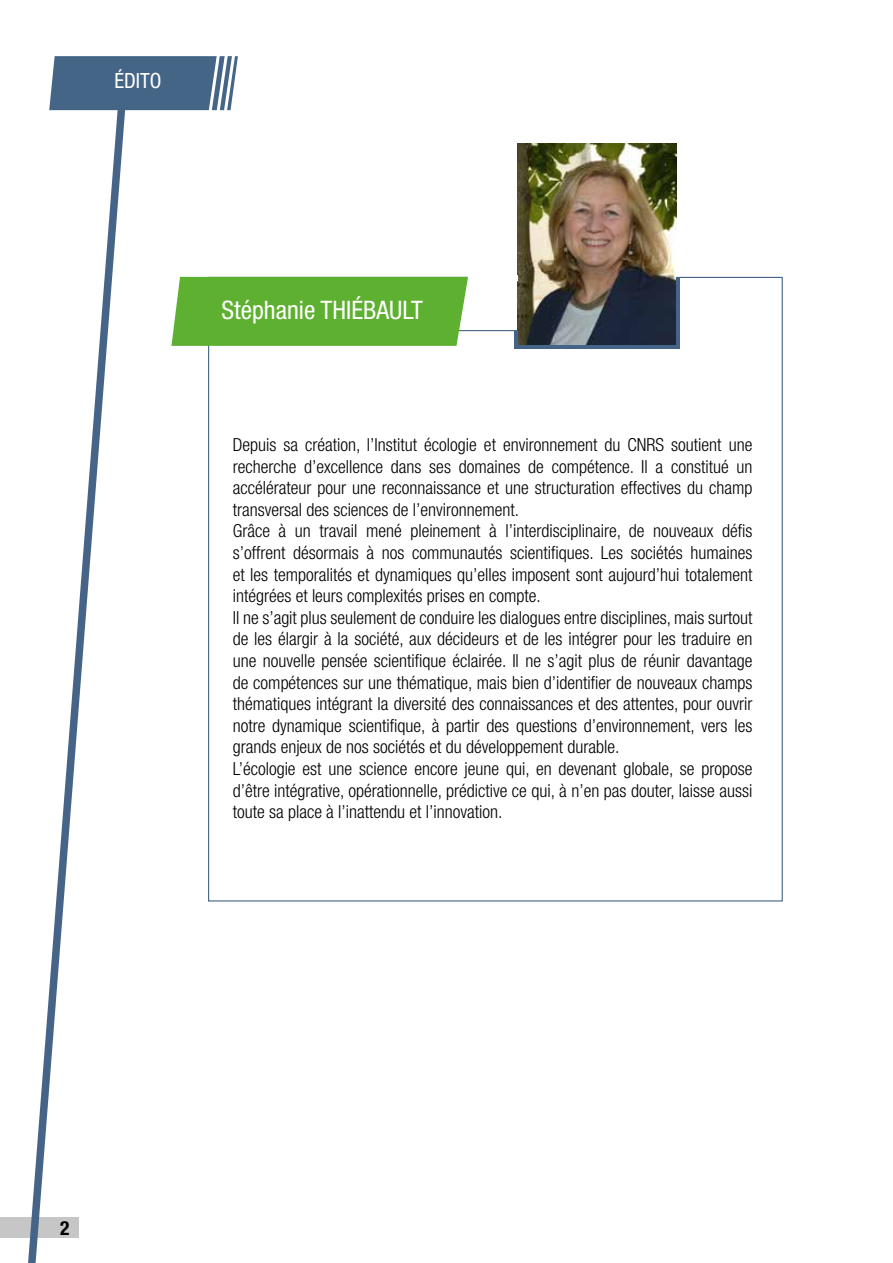
<style>
.page{position:relative;width:893px;height:1263px;background:#fff}
.page>*{position:absolute;margin:0;border:0;box-sizing:border-box;transform-origin:0 0}
.t1{font:condensed 25.5px "Helvetica Neue LT Std";color:#fff}
.t2{font:condensed 21px "Helvetica Neue LT Std";color:#fff}
.t3{font:700 condensed 19.5px "Helvetica Neue LT Std";color:#000}
.t4{font:300 condensed 18px/21.6px "Helvetica Neue LT Std";color:#000}
</style>
<div class="page">
<div style="left:0;top:1217px;width:78px;height:21px;background:#c6c6c6"></div>
<svg style="left:28px;top:139px;width:95px;height:1124px"></svg>
<svg style="left:49px;top:56px;width:189px;height:83px"></svg>
<img style="left:518px;top:143px;width:159px;height:202px">
<div style="left:171px;top:277px;width:297px;height:69px;background:#5eb130"></div>
<hr style="left:515px;top:330px;width:3px;height:19px;background:#456487">
<hr style="left:518px;top:345px;width:159px;height:4px;background:#456487">
<hr style="left:459px;top:330px;width:56px;height:1px;background:#456487">
<hr style="left:677px;top:277px;width:3px;height:72px;background:#456487">
<p class="t2" style="left:115px;top:68px;width:49px">ÉDITO</p>
<h1 class="t1" style="left:221px;top:295px;width:203px">Stéphanie THIÉBAULT</h1>
<p class="t4" style="left:233px;top:434px;width:521px">Depuis sa création, l’Institut écologie et environnement du CNRS soutient une recherche d’excellence dans ses domaines de compétence. Il a constitué un accélérateur pour une reconnaissance et une structuration effectives du champ transversal des sciences de l’environnement.<br>Grâce à un travail mené pleinement à l’interdisciplinaire, de nouveaux défis s’offrent désormais à nos communautés scientifiques. Les sociétés humaines et les temporalités et dynamiques qu’elles imposent sont aujourd’hui totalement intégrées et leurs complexités prises en compte.<br>Il ne s’agit plus seulement de conduire les dialogues entre disciplines, mais surtout de les élargir à la société, aux décideurs et de les intégrer pour les traduire en une nouvelle pensée scientifique éclairée. Il ne s’agit plus de réunir davantage de compétences sur une thématique, mais bien d’identifier de nouveaux champs thématiques intégrant la diversité des connaissances et des attentes, pour ouvrir notre dynamique scientifique, à partir des questions d’environnement, vers les grands enjeux de nos sociétés et du développement durable.<br>L’écologie est une science encore jeune qui, en devenant globale, se propose d’être intégrative, opérationnelle, prédictive ce qui, à n’en pas douter, laisse aussi toute sa place à l’inattendu et l’innovation.</p>
<p class="t3" style="left:60px;top:1216px;width:11px">2</p>
</div>
